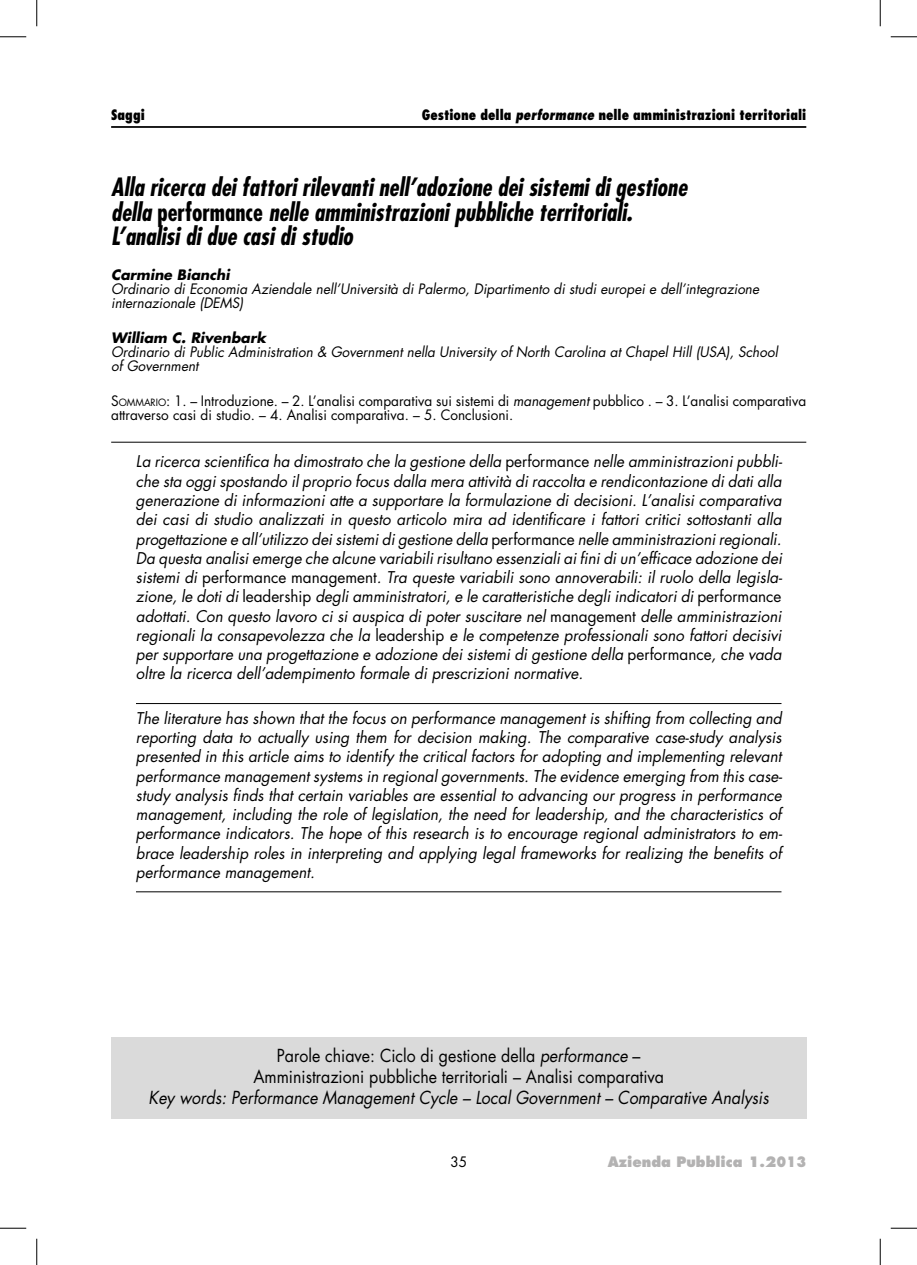
<style>
.page{position:relative;width:917px;height:1265px;background:#fff}
.page>*{position:absolute;margin:0;border:0;box-sizing:border-box;transform-origin:0 0}
.t1{font:italic 700 condensed 24.5px/24.5px "Futura Std";color:#000}
.t2{font:17.5px/21px "Futura Std";color:#000;text-align:center;scale:.91 1}
.t3{font:italic 17.5px "Futura Std";color:#000;scale:.91 1}
.t4{font:italic 15.75px/19.2px "Futura Std";color:#000;text-align:justify}
.t5{font:italic 14px/14px "Futura Std";color:#000}
.t6{font:14px/14px "Futura Std";color:#000}
.t7{font:800 condensed 14px "Futura Std";color:#000}
.t8{font:italic 700 14px "Futura Std";color:#000}
.t9{font:800 14px "Futura Std";color:#b3b2b2}
.s1{font-style:italic}
.s2{font-style:normal}
.s3{font-style:inherit}
.s4{font-size:9.8px}
</style>
<div class="page">
<hr style="left:111px;top:126px;width:695px;height:2px;background:#000">
<hr style="left:111px;top:441px;width:695px;height:1px;background:#000">
<hr style="left:136px;top:703px;width:645px;height:1px;background:#000">
<hr style="left:136px;top:891px;width:645px;height:1px;background:#000">
<div style="left:111px;top:1037px;width:695px;height:81px;background:#dadada"></div>
<svg style="left:0;top:36px;width:26px;height:1px"></svg>
<svg style="left:891px;top:36px;width:26px;height:1px"></svg>
<svg style="left:0;top:1227px;width:26px;height:1px"></svg>
<svg style="left:891px;top:1227px;width:26px;height:1px"></svg>
<svg style="left:36px;top:0;width:1px;height:26px"></svg>
<svg style="left:36px;top:1238px;width:1px;height:26px"></svg>
<svg style="left:880px;top:0;width:1px;height:26px"></svg>
<svg style="left:880px;top:1238px;width:1px;height:26px"></svg>
<p class="t7" style="left:111px;top:106px;width:35px">Saggi</p>
<p class="t7" style="left:422px;top:106px;width:386px">Gestione della <span class="s1">performance</span> nelle amministrazioni territoriali</p>
<h1 class="t1" style="left:111px;top:175px;width:577px">Alla ricerca dei fattori rilevanti nell’adozione dei sistemi di gestione della <span class="s2">performance</span> nelle amministrazioni pubbliche territoriali.<br>L’analisi di due casi di studio</h1>
<p class="t8" style="left:111px;top:265px;width:120px">Carmine Bianchi</p>
<p class="t5" style="left:111px;top:282px;width:649px">Ordinario di Economia Aziendale nell’Università di Palermo, Dipartimento di studi europei e dell’integrazione internazionale (DEMS)</p>
<p class="t8" style="left:111px;top:328px;width:156px">William C. Rivenbark</p>
<p class="t5" style="left:111px;top:345px;width:668px">Ordinario di Public Administration &amp; Government nella University of North Carolina at Chapel Hill (USA), School of Government</p>
<p class="t6" style="left:111px;top:394px;width:696px"><span class="s3">S</span><span class="s4">OMMARIO</span>: 1. – Introduzione. – 2. L’analisi comparativa sui sistemi di <span class="s1">management</span> pubblico . – 3. L’analisi comparativa attraverso casi di studio. – 4. Analisi comparativa. – 5. Conclusioni.</p>
<p class="t4" style="left:136px;top:452px;width:648px">La ricerca scientifica ha dimostrato che la gestione della <span class="s2">performance</span> nelle amministrazioni pubbli&shy;che sta oggi spostando il proprio focus dalla mera attività di raccolta e rendicontazione di dati alla generazione di informazioni atte a supportare la formulazione di decisioni. L’analisi comparativa dei casi di studio analizzati in questo articolo mira ad identificare i fattori critici sottostanti alla progettazione e all’utilizzo dei sistemi di gestione della <span class="s2">performance</span> nelle amministrazioni regionali.<br>Da questa analisi emerge che alcune variabili risultano essenziali ai fini di un’efficace adozione dei sistemi di <span class="s2">performance management</span>. Tra queste variabili sono annoverabili: il ruolo della legisla&shy;zione, le doti di <span class="s2">leadership</span> degli amministratori, e le caratteristiche degli indicatori di <span class="s2">performance </span>adottati. Con questo lavoro ci si auspica di poter suscitare nel <span class="s2">management</span> delle amministrazioni regionali la consapevolezza che la <span class="s2">leadership</span> e le competenze professionali sono fattori decisivi per supportare una progettazione e adozione dei sistemi di gestione della <span class="s2">performance</span>, che vada oltre la ricerca dell’adempimento formale di prescrizioni normative.</p>
<p class="t4" style="left:136px;top:708px;width:648px">The literature has shown that the focus on performance management is shifting from collecting and reporting data to actually using them for decision making. The comparative case-study analysis presented in this article aims to identify the critical factors for adopting and implementing relevant performance management systems in regional governments. The evidence emerging from this case&shy;study analysis finds that certain variables are essential to advancing our progress in performance management, including the role of legislation, the need for leadership, and the characteristics of performance indicators. The hope of this research is to encourage regional administrators to em&shy;brace leadership roles in interpreting and applying legal frameworks for realizing the benefits of performance management.</p>
<p class="t2" style="left:253px;top:1044px;width:453px">Parole chiave: Ciclo di gestione della <span class="s1">performance</span> –<br>Amministrazioni pubbliche territoriali – Analisi comparativa</p>
<p class="t3" style="left:149px;top:1086px;width:683px">Key words: Performance Management Cycle – Local Government – Comparative Analysis</p>
<p class="t6" style="left:450px;top:1154px;width:18px">35</p>
<p class="t9" style="left:608px;top:1152px;width:200px">Azienda Pubblica 1.2013</p>
</div>
